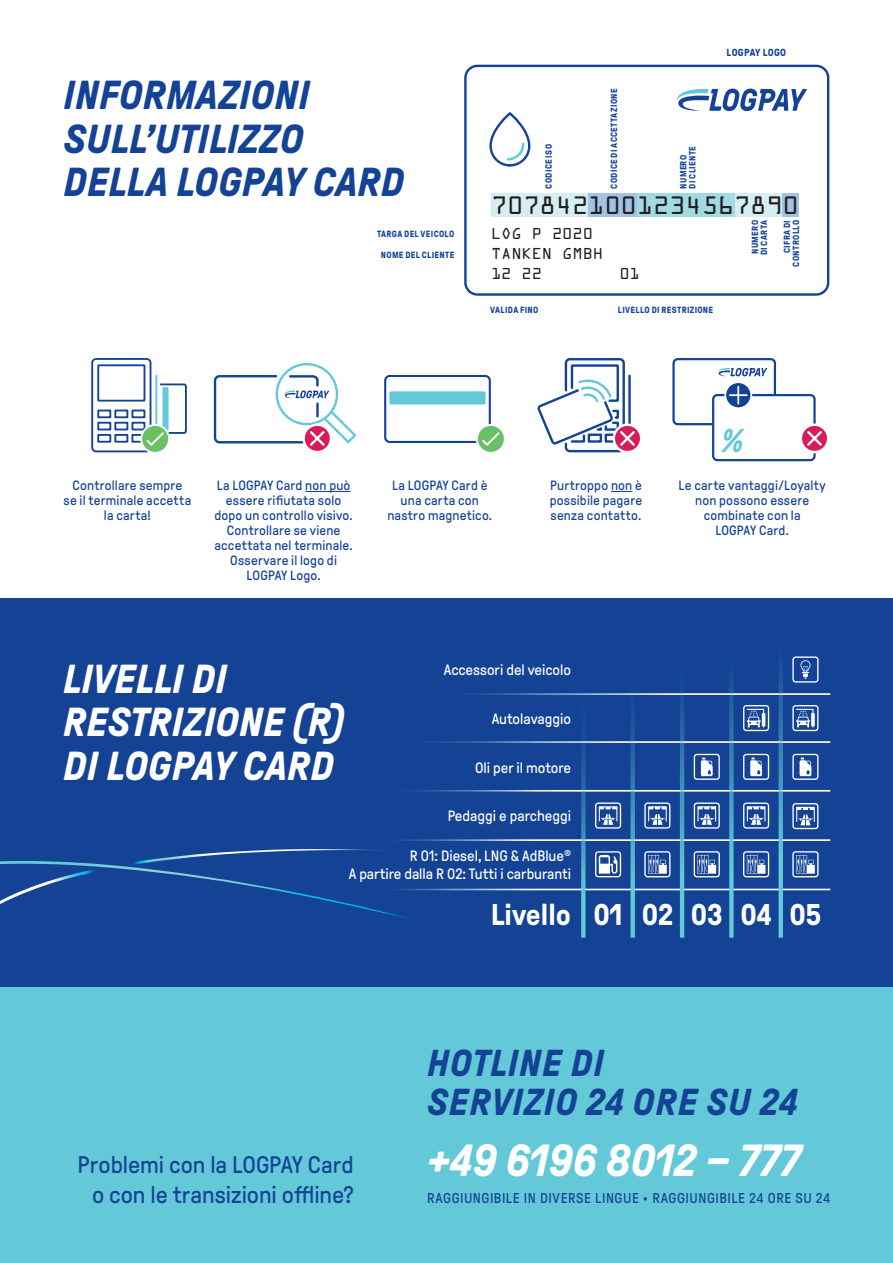
<style>
.page{position:relative;width:893px;height:1263px;background:#fff}
.page>*{position:absolute;margin:0;border:0;box-sizing:border-box;transform-origin:0 0}
.t1{font:italic 700 45px "GT Pressura LCG";letter-spacing:-.005em;color:#fff}
.t2{font:italic 700 40.5px/43.5px "GT Pressura LCG";color:#144396}
.t3{font:italic 700 40.5px/43.5px "GT Pressura LCG";letter-spacing:-.005em;color:#fff}
.t4{font:italic 700 37.5px/39px "GT Pressura LCG";letter-spacing:.02em;color:#144396}
.t5{font:italic 700 33px "GT Pressura LCG";color:#63c9d8}
.t6{font:700 30px "GT Pressura LCG";color:#fff}
.t7{font:26.85px "OCRA Extended";color:#231f20}
.t8{font:24px/30px "GT Pressura LCG";letter-spacing:-.005em;color:#144396;text-align:right}
.t9{font:16.8px "OCRA Extended";color:#231f20}
.t10{font:15px "GT Pressura LCG";color:#fff}
.t11{font:14.25px "GT Pressura LCG";letter-spacing:.035em;color:#144396}
.t12{font:13.5px/15px "GT Pressura LCG";letter-spacing:.015em;color:#144396;text-align:center}
.t13{font:700 10.2px "GT Pressura LCG";letter-spacing:.035em;color:#144396}
.t14{font:700 9px/9px "GT Pressura LCG";letter-spacing:.035em;color:#144396}
</style>
<div class="page">
<div style="left:0;top:986px;width:893px;height:277px;background:#63c9d8"></div>
<div style="left:0;top:598px;width:893px;height:388px;background:#144396"></div>
<svg style="left:0;top:849px;width:466px;height:70px"></svg>
<hr style="left:305px;top:491px;width:45px;height:1px;background:#144396">
<svg style="left:611px;top:491px;width:21px;height:1px"></svg>
<div style="left:464px;top:65px;width:365px;height:231px;border:2px solid #144396;border-radius:12px"></div>
<div style="left:587px;top:193px;width:51px;height:23px;background:#a1c1e5"></div>
<div style="left:637px;top:193px;width:98px;height:23px;background:#a1dae0"></div>
<div style="left:735px;top:193px;width:48px;height:23px;background:#d5eef1"></div>
<div style="left:783px;top:193px;width:16px;height:23px;background:#a1c1e5"></div>
<div style="left:491px;top:193px;width:97px;height:23px;background:#d5eef1"></div>
<svg style="left:677px;top:89px;width:130px;height:22px"></svg>
<svg style="left:489px;top:112px;width:42px;height:55px"></svg>
<hr style="left:368px;top:693px;width:462px;height:2px;background:#fff">
<hr style="left:368px;top:741px;width:462px;height:2px;background:#fff">
<hr style="left:368px;top:790px;width:462px;height:2px;background:#fff">
<hr style="left:368px;top:839px;width:462px;height:2px;background:#fff">
<hr style="left:368px;top:889px;width:462px;height:1px;background:#fff">
<svg style="left:790px;top:654px;width:31px;height:31px"></svg>
<svg style="left:792px;top:656px;width:26px;height:26px"></svg>
<svg style="left:741px;top:703px;width:30px;height:30px"></svg>
<svg style="left:743px;top:705px;width:26px;height:26px"></svg>
<svg style="left:790px;top:703px;width:31px;height:30px"></svg>
<svg style="left:792px;top:705px;width:26px;height:26px"></svg>
<svg style="left:691px;top:751px;width:31px;height:31px"></svg>
<svg style="left:694px;top:754px;width:26px;height:26px"></svg>
<svg style="left:741px;top:751px;width:30px;height:31px"></svg>
<svg style="left:743px;top:754px;width:26px;height:26px"></svg>
<svg style="left:790px;top:751px;width:31px;height:31px"></svg>
<svg style="left:792px;top:754px;width:26px;height:26px"></svg>
<svg style="left:593px;top:800px;width:30px;height:31px"></svg>
<svg style="left:595px;top:802px;width:26px;height:27px"></svg>
<svg style="left:642px;top:800px;width:31px;height:31px"></svg>
<svg style="left:644px;top:802px;width:26px;height:27px"></svg>
<svg style="left:691px;top:800px;width:31px;height:31px"></svg>
<svg style="left:694px;top:802px;width:26px;height:27px"></svg>
<svg style="left:741px;top:800px;width:30px;height:31px"></svg>
<svg style="left:743px;top:802px;width:26px;height:27px"></svg>
<svg style="left:790px;top:801px;width:31px;height:30px"></svg>
<svg style="left:792px;top:803px;width:26px;height:26px"></svg>
<svg style="left:593px;top:849px;width:30px;height:31px"></svg>
<svg style="left:595px;top:851px;width:26px;height:26px"></svg>
<svg style="left:642px;top:849px;width:31px;height:31px"></svg>
<svg style="left:644px;top:851px;width:26px;height:26px"></svg>
<svg style="left:691px;top:849px;width:31px;height:31px"></svg>
<svg style="left:694px;top:851px;width:26px;height:26px"></svg>
<svg style="left:741px;top:849px;width:31px;height:31px"></svg>
<svg style="left:743px;top:851px;width:26px;height:26px"></svg>
<svg style="left:790px;top:849px;width:31px;height:31px"></svg>
<svg style="left:792px;top:851px;width:27px;height:26px"></svg>
<svg style="left:581px;top:693px;width:5px;height:245px"></svg>
<svg style="left:630px;top:693px;width:5px;height:245px"></svg>
<svg style="left:680px;top:692px;width:4px;height:246px"></svg>
<svg style="left:729px;top:676px;width:5px;height:262px"></svg>
<svg style="left:779px;top:663px;width:4px;height:275px"></svg>
<div style="left:91px;top:358px;width:60px;height:94px;border:2px solid #144396;border-radius:4px"></div>
<svg style="left:141px;top:425px;width:28px;height:28px"></svg>
<div style="left:140px;top:424px;width:30px;height:30px;border:2px solid #fff;border-radius:50%"></div>
<svg style="left:97px;top:363px;width:90px;height:84px"></svg>
<div style="left:384px;top:375px;width:107px;height:68px;border:2px solid #144396;border-radius:4px"></div>
<div style="left:389px;top:391px;width:97px;height:13px;background:#63c9d8;border-radius:2px"></div>
<svg style="left:477px;top:425px;width:28px;height:28px"></svg>
<div style="left:476px;top:424px;width:30px;height:30px;border:2px solid #fff;border-radius:50%"></div>
<svg style="left:481px;top:431px;width:20px;height:16px"></svg>
<div style="left:565px;top:358px;width:60px;height:94px;border:2px solid #144396;border-radius:4px"></div>
<svg style="left:614px;top:425px;width:27px;height:27px"></svg>
<div style="left:613px;top:423px;width:29px;height:30px;border:2px solid #fff;border-radius:50%"></div>
<svg style="left:537px;top:363px;width:100px;height:86px"></svg>
<div style="left:672px;top:358px;width:104px;height:67px;border:2px solid #144396;border-radius:4px"></div>
<div style="left:713px;top:395px;width:101px;height:65px;background:#fff;border-radius:4px"></div>
<div style="left:712px;top:394px;width:104px;height:67px;border:2px solid #144396;border-radius:4px"></div>
<svg style="left:718px;top:368px;width:49px;height:8px"></svg>
<svg style="left:725px;top:382px;width:26px;height:26px"></svg>
<div style="left:724px;top:381px;width:28px;height:28px;border:2px solid #fff;border-radius:50%"></div>
<svg style="left:730px;top:387px;width:17px;height:17px"></svg>
<svg style="left:801px;top:425px;width:27px;height:27px"></svg>
<div style="left:800px;top:423px;width:29px;height:30px;border:2px solid #fff;border-radius:50%"></div>
<svg style="left:805px;top:429px;width:19px;height:19px"></svg>
<svg style="left:304px;top:425px;width:27px;height:27px"></svg>
<div style="left:302px;top:423px;width:30px;height:30px;border:2px solid #fff;border-radius:50%"></div>
<svg style="left:213px;top:363px;width:143px;height:85px"></svg>
<p class="t2" style="left:64px;top:74px;width:342px">INFORMAZIONI<br>SULL’UTILIZZO<br>DELLA LOGPAY CARD</p>
<p class="t14" style="left:377px;top:230px;width:79px">TARGA DEL VEICOLO</p>
<p class="t14" style="left:381px;top:251px;width:75px">NOME DEL CLIENTE</p>
<p class="t14" style="left:544px;top:189px;width:46px;rotate:-90deg">CODICE ISO</p>
<p class="t14" style="left:609px;top:189px;width:101px;rotate:-90deg">CODICE DI ACCETTAZIONE</p>
<p class="t13" style="left:727px;top:47px;width:61px">LOGPAY LOGO</p>
<p class="t14" style="left:679px;top:189px;width:44px;rotate:-90deg">NUMERO<br>DI CLIENTE</p>
<p class="t7" style="left:491px;top:190px;width:309px">7078421001234567890</p>
<p class="t9" style="left:491px;top:224px;width:103px">LOG P 2020</p>
<p class="t9" style="left:491px;top:244px;width:114px">TANKEN GMBH</p>
<p class="t9" style="left:491px;top:265px;width:52px">12 22</p>
<p class="t9" style="left:619px;top:265px;width:22px">01</p>
<p class="t14" style="left:751px;top:255px;width:37px;rotate:-90deg">NUMERO<br>DI CARTA</p>
<p class="t14" style="left:783px;top:267px;width:48px;text-align:right;rotate:-90deg">CIFRA DI<br>CONTROLLO</p>
<p class="t14" style="left:490px;top:305px;width:50px">VALIDA FINO</p>
<p class="t14" style="left:618px;top:305px;width:97px">LIVELLO DI RESTRIZIONE</p>
<p class="t5" style="left:722px;top:423px;width:23px">%</p>
<p class="t12" style="left:64px;top:478px;width:129px">Controllare sempre<br>se il terminale accetta la carta!</p>
<p class="t12" style="left:214px;top:478px;width:140px">La LOGPAY Card non può essere rifiutata solo dopo un controllo visivo.<br>Controllare se viene accettata nel terminale.<br>Osservare il logo di<br>LOGPAY Logo.</p>
<p class="t12" style="left:387px;top:478px;width:106px">La LOGPAY Card è una carta con nastro magnetico.</p>
<p class="t12" style="left:550px;top:478px;width:94px;text-align:justify">Purtroppo non è possibile pagare senza contatto.</p>
<p class="t12" style="left:679px;top:478px;width:149px">Le carte vantaggi/Loyalty non possono essere combinate con la<br>LOGPAY Card.</p>
<p class="t3" style="left:63px;top:657px;width:283px">LIVELLI DI<br>RESTRIZIONE (R)<br>DI LOGPAY CARD</p>
<p class="t10" style="left:444px;top:662px;width:129px">Accessori del veicolo</p>
<p class="t10" style="left:492px;top:711px;width:81px">Autolavaggio</p>
<p class="t10" style="left:475px;top:759px;width:97px">Oli per il motore</p>
<p class="t10" style="left:448px;top:808px;width:125px">Pedaggi e parcheggi</p>
<p class="t10" style="left:410px;top:848px;width:163px">R 01: Diesel, LNG &amp; AdBlue<sup>®</sup></p>
<p class="t10" style="left:349px;top:866px;width:224px">A partire dalla R 02: Tutti i carburanti</p>
<p class="t6" style="left:491px;top:898px;width:82px">Livello</p>
<p class="t6" style="left:593px;top:898px;width:31px">01</p>
<p class="t6" style="left:642px;top:898px;width:33px">02</p>
<p class="t6" style="left:691px;top:898px;width:34px">03</p>
<p class="t6" style="left:740px;top:898px;width:33px">04</p>
<p class="t6" style="left:789px;top:898px;width:34px">05</p>
<p class="t4" style="left:427px;top:1044px;width:372px">HOTLINE DI<br>SERVIZIO 24 ORE SU 24</p>
<p class="t8" style="left:78px;top:1149px;width:278px">Problemi con la LOGPAY Card o con le transizioni offline?</p>
<p class="t1" style="left:427px;top:1136px;width:375px">+49 6196 8012 – 777</p>
<p class="t11" style="left:427px;top:1190px;width:405px">RAGGIUNGIBILE IN DIVERSE LINGUE • RAGGIUNGIBILE 24 ORE SU 24</p>
</div>
